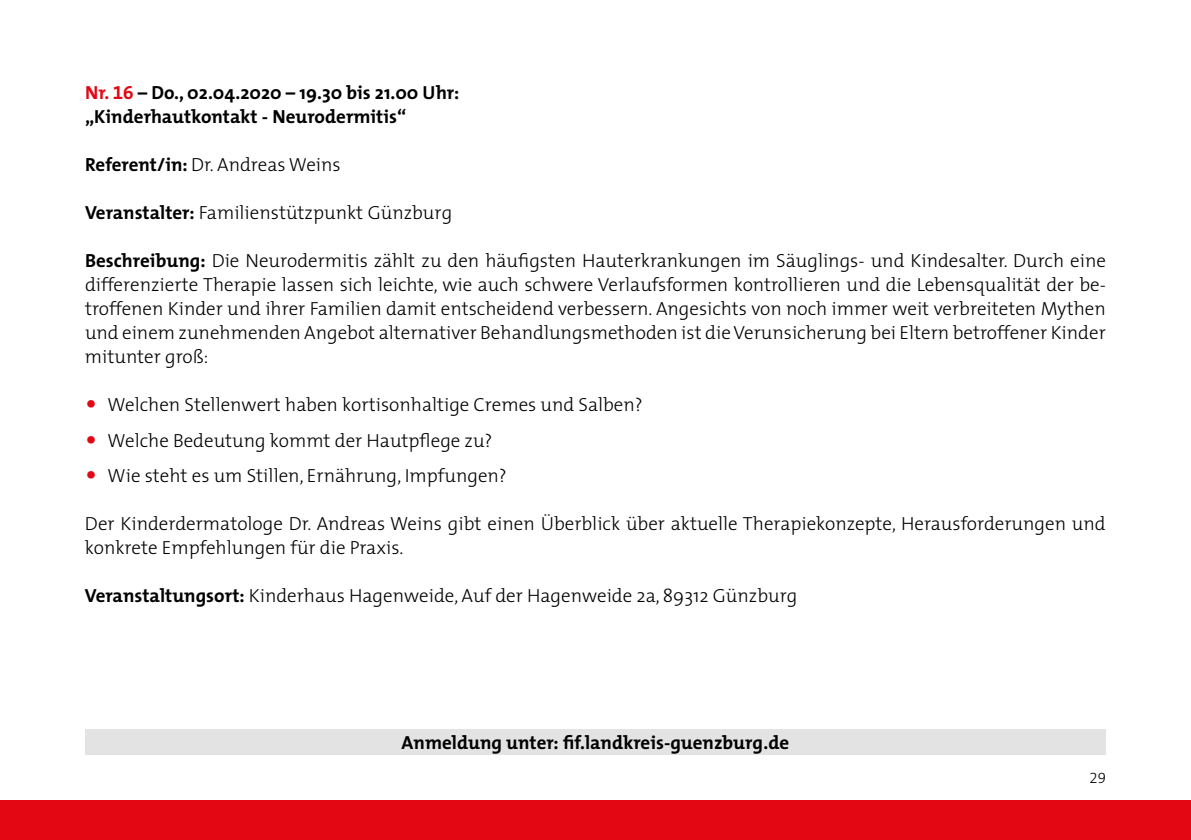
<style>
.page{position:relative;width:1191px;height:840px;background:#fff}
.page>*{position:absolute;margin:0;border:0;box-sizing:border-box;transform-origin:0 0}
.t1{font:300 19px/24px "The Mix";color:#000}
.t2{font:700 19px/24px "The Mix";color:#000}
.t3{font:15px "The Mix Light Expert";color:#000}
.s1{color:#e30613}
.s2{font-family:"The Mix Bold Expert";font-weight:400;color:#e30613}
.s3{font-weight:700}
</style>
<div class="page">
<div style="left:0;top:799px;width:1191px;height:40px;background:#e30613"></div>
<div style="left:85px;top:729px;width:1021px;height:25px;background:#e3e3e3"></div>
<p class="t2" style="left:85px;top:80px;width:376px"><span class="s1">Nr.</span> <span class="s2">16</span> – Do., 02.04.2020 – 19.30 bis 21.00 Uhr: „Kinderhautkontakt - Neurodermitis“</p>
<p class="t1" style="left:85px;top:152px;width:257px"><span class="s3">Referent/in:</span> Dr. Andreas Weins</p>
<p class="t1" style="left:85px;top:200px;width:369px"><span class="s3">Veranstalter:</span> Familienstützpunkt Günzburg</p>
<p class="t1" style="left:85px;top:248px;width:1022px;text-align:justify"><span class="s3">Beschreibung:</span> Die Neurodermitis zählt zu den häufigsten Hauterkrankungen im Säuglings- und Kindesalter. Durch eine differenzierte Therapie lassen sich leichte, wie auch schwere Verlaufsformen kontrollieren und die Lebensqualität der be&shy;troffenen Kinder und ihrer Familien damit entscheidend verbessern. Angesichts von noch immer weit verbreiteten Mythen und einem zunehmenden Angebot alternativer Behandlungsmethoden ist dieVerunsicherung bei Eltern betroffener Kinder mitunter groß:</p>
<p class="t1" style="left:108px;top:386px;width:536px;line-height:35.4px">Welchen Stellenwert haben kortisonhaltige Cremes und Salben?<br>Welche Bedeutung kommt der Hautpflege zu?<br>Wie steht es um Stillen, Ernährung, Impfungen?</p>
<p class="t1" style="left:85px;top:510px;width:1022px">Der Kinderdermatologe Dr. Andreas Weins gibt einen Überblick über aktuelle Therapiekonzepte, Herausforderungen und konkrete Empfehlungen für die Praxis.</p>
<p class="t1" style="left:85px;top:582px;width:714px"><span class="s3">Veranstaltungsort:</span> Kinderhaus Hagenweide, Auf der Hagenweide 2a, 89312 Günzburg</p>
<p class="t2" style="left:402px;top:729px;width:389px">Anmeldung unter: fif.landkreis-guenzburg.de</p>
<p class="t3" style="left:1089px;top:765px;width:18px">29</p>
</div>
